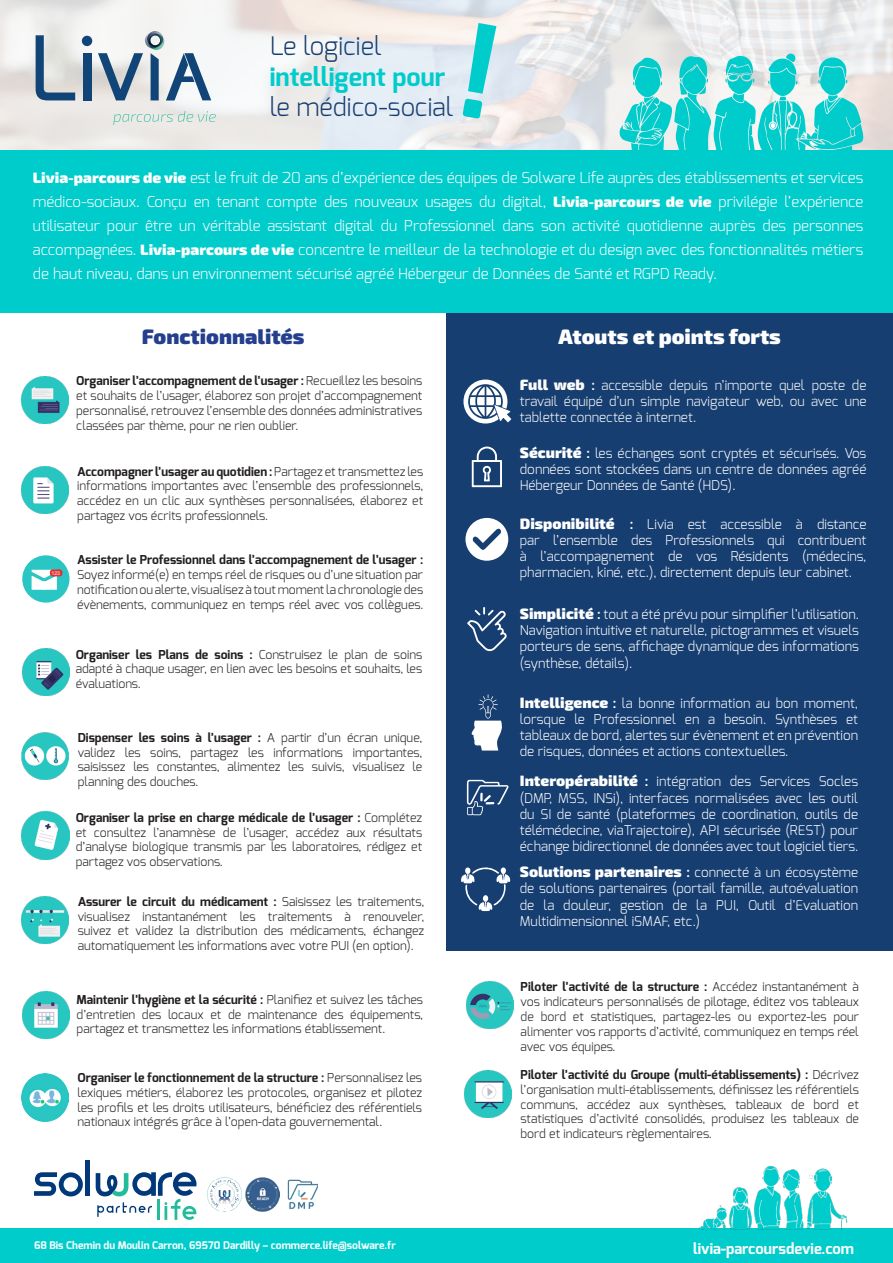
<style>
.page{position:relative;width:893px;height:1263px;background:#fff}
.page>*{position:absolute;margin:0;border:0;box-sizing:border-box;transform-origin:0 0}
.t1{font:300 25.5px "Exo";color:#163e71}
.t2{font:700 25.5px "Exo";color:#0cc}
.t3{font:900 21px "Exo 2";color:#fff}
.t4{font:900 21px "Exo 2";color:#253f8e}
.t5{font:300 15px/24px "Exo";color:#fff;text-align:justify}
.t6{font:700 15px "Exo";color:#fff}
.t7{font:300 13.5px/16.2px "Exo";color:#fff;text-align:justify}
.t8{font:300 13.5px/16.2px "Exo";color:#fbfbfa;text-align:justify}
.t9{font:300 12.3px/14.7px "Exo";color:#231f20;text-align:justify}
.t10{font:700 10.5px "Exo";color:#fff}
.t11{font:5.1px "Arial";color:#fff}
.s1{font-family:"Exo 2";font-weight:900}
.s2{font-family:"Exo 2";font-weight:900;font-size:15px}
.s3{font-weight:700}
</style>
<div class="page">
<div style="left:0;top:150px;width:893px;height:163px;background:#0cc"></div>
<div style="left:0;top:1229px;width:893px;height:34px;background:#0cc"></div>
<img style="left:0;top:0;width:893px;height:150px">
<svg style="left:36px;top:35px;width:39px;height:65px;background:#a7b5c0"></svg>
<div style="left:83px;top:53px;width:8px;height:47px;background:#124577"></div>
<svg style="left:113px;top:111px;width:103px;height:14px"></svg>
<div style="left:82px;top:36px;width:10px;height:10px;background:#124577;border-radius:50%"></div>
<svg style="left:98px;top:31px;width:113px;height:70px"></svg>
<img style="left:697px;top:1166px;width:152px;height:64px">
<hr style="left:86px;top:1160px;width:4px;height:36px;background:#013879">
<svg style="left:34px;top:1172px;width:49px;height:24px"></svg>
<svg style="left:96px;top:1172px;width:101px;height:48px"></svg>
<img style="left:207px;top:1177px;width:34px;height:35px">
<img style="left:246px;top:1177px;width:34px;height:35px">
<img style="left:287px;top:1179px;width:30px;height:30px">
<div style="left:446px;top:313px;width:447px;height:637px;background:#163e71"></div>
<svg style="left:463px;top:380px;width:48px;height:43px"></svg>
<svg style="left:472px;top:446px;width:30px;height:41px"></svg>
<svg style="left:465px;top:518px;width:43px;height:43px"></svg>
<svg style="left:467px;top:607px;width:40px;height:45px"></svg>
<svg style="left:471px;top:694px;width:31px;height:56px"></svg>
<svg style="left:467px;top:780px;width:42px;height:35px"></svg>
<svg style="left:461px;top:867px;width:50px;height:44px"></svg>
<img style="left:21px;top:732px;width:48px;height:47px">
<div style="left:22px;top:555px;width:48px;height:48px;background:#29c6c3;border-radius:50%"></div>
<svg style="left:32px;top:570px;width:25px;height:20px"></svg>
<div style="left:50px;top:569px;width:12px;height:7px;background:#dc3434;border-radius:3px"></div>
<img style="left:21px;top:466px;width:48px;height:48px">
<img style="left:21px;top:376px;width:48px;height:48px">
<img style="left:22px;top:648px;width:48px;height:48px">
<img style="left:22px;top:812px;width:47px;height:47px">
<img style="left:21px;top:896px;width:47px;height:47px">
<img style="left:22px;top:991px;width:48px;height:47px">
<img style="left:21px;top:1074px;width:47px;height:47px">
<img style="left:466px;top:982px;width:48px;height:47px">
<img style="left:465px;top:1070px;width:47px;height:47px">
<svg style="left:619px;top:54px;width:244px;height:96px"></svg>
<svg style="left:462px;top:23px;width:34px;height:96px"></svg>
<p class="t1" style="left:270px;top:30px;width:113px">Le logiciel</p>
<p class="t2" style="left:270px;top:60px;width:177px">intelligent pour</p>
<p class="t1" style="left:270px;top:91px;width:185px">le médico-social</p>
<p class="t5" style="left:33px;top:165px;width:832px"><span class="s1">Livia-parcours de vie</span> est le fruit de 20 ans d’expérience des équipes de Solware Life auprès des établissements et services médico-sociaux. Conçu en tenant compte des nouveaux usages du digital, <span class="s1">Livia-parcours de vie</span> privilégie l’expérience utilisateur pour être un véritable assistant digital du Professionnel dans son activité quotidienne auprès des personnes accompagnées. <span class="s1">Livia-parcours de vie</span> concentre le meilleur de la technologie et du design avec des fonctionnalités métiers de haut niveau, dans un environnement sécurisé agréé Hébergeur de Données de Santé et RGPD Ready.</p>
<p class="t11" style="left:52px;top:569px;width:10px">123</p>
<p class="t4" style="left:142px;top:324px;width:164px">Fonctionnalités</p>
<p class="t3" style="left:559px;top:324px;width:224px">Atouts et points forts</p>
<p class="t8" style="left:520px;top:377px;width:348px"><span class="s2">Full web</span> <span class="s3">:</span> accessible depuis n’importe quel poste de travail équipé d’un simple navigateur web, ou avec une tablette connectée à internet.</p>
<p class="t9" style="left:76px;top:374px;width:348px"><span class="s3">Organiser l’accompagnement de l’usager :</span> Recueillez les besoins et souhaits de l’usager, élaborez son projet d’accompagnement personnalisé, retrouvez l’ensemble des données administratives classées par thème, pour ne rien oublier.</p>
<p class="t9" style="left:77px;top:464px;width:348px"><span class="s3">Accompagner l’usager au quotidien :</span> Partagez et transmettez les informations importantes avec l’ensemble des professionnels, accédez en un clic aux synthèses personnalisées, élaborez et partagez vos écrits professionnels.</p>
<p class="t9" style="left:77px;top:553px;width:348px"><span class="s3">Assister le Professionnel dans l’accompagnement de l’usager :<br></span>Soyez informé(e) en temps réel de risques ou d’une situation par notification ou alerte, visualisez à tout moment la chronologie des évènements, communiquez en temps réel avec vos collègues.</p>
<p class="t9" style="left:76px;top:647px;width:348px"><span class="s3">Organiser les Plans de soins :</span> Construisez le plan de soins adapté à chaque usager, en lien avec les besoins et souhaits, les évaluations.</p>
<p class="t7" style="left:520px;top:445px;width:348px"><span class="s2">Sécurité</span> <span class="s3">:</span> les échanges sont cryptés et sécurisés. Vos données sont stockées dans un centre de données agréé Hébergeur Données de Santé (HDS).</p>
<p class="t7" style="left:520px;top:516px;width:348px"><span class="s2">Disponibilité</span> <span class="s3">:</span> Livia est accessible à distance par l’ensemble des Professionnels qui contribuent à l’accompagnement de vos Résidents (médecins, pharmacien, kiné, etc.), directement depuis leur cabinet.</p>
<p class="t7" style="left:520px;top:606px;width:341px"><span class="s2">Simplicité</span> <span class="s3">:</span> tout a été prévu pour simplifier l’utilisation.<br>Navigation intuitive et naturelle, pictogrammes et visuels porteurs de sens, affichage dynamique des informations (synthèse, détails).</p>
<p class="t7" style="left:520px;top:695px;width:340px"><span class="s2">Intelligence</span> <span class="s3">:</span> la bonne information au bon moment, lorsque le Professionnel en a besoin. Synthèses et tableaux de bord, alertes sur évènement et en prévention de risques, données et actions contextuelles.</p>
<p class="t7" style="left:520px;top:773px;width:340px"><span class="s2">Interopérabilité</span> <span class="s3">:</span> intégration des Services Socles (DMP, MSS, INSi), interfaces normalisées avec les outil du SI de santé (plateformes de coordination, outils de télémédecine, viaTrajectoire), API sécurisée (REST) pour échange bidirectionnel de données avec tout logiciel tiers.</p>
<p class="t7" style="left:520px;top:864px;width:340px"><span class="s2">Solutions partenaires</span> <span class="s3">:</span> connecté à un écosystème de solutions partenaires (portail famille, autoévaluation de la douleur, gestion de la PUI, Outil d’Evaluation Multidimensionnel iSMAF, etc.)</p>
<p class="t9" style="left:78px;top:730px;width:346px"><span class="s3">Dispenser les soins à l’usager :</span> A partir d’un écran unique, validez les soins, partagez les informations importantes, saisissez les constantes, alimentez les suivis, visualisez le planning des douches.</p>
<p class="t9" style="left:76px;top:810px;width:348px"><span class="s3">Organiser la prise en charge médicale de l’usager :</span> Complétez et consultez l’anamnèse de l’usager, accédez aux résultats d’analyse biologique transmis par les laboratoires, rédigez et partagez vos observations.</p>
<p class="t9" style="left:78px;top:894px;width:348px"><span class="s3">Assurer le circuit du médicament :</span> Saisissez les traitements, visualisez instantanément les traitements à renouveler, suivez et validez la distribution des médicaments, échangez automatiquement les informations avec votre PUI (en option).</p>
<p class="t9" style="left:77px;top:992px;width:348px"><span class="s3">Maintenir l’hygiène et la sécurité :</span> Planifiez et suivez les tâches d’entretien des locaux et de maintenance des équipements, partagez et transmettez les informations établissement.</p>
<p class="t9" style="left:78px;top:1070px;width:346px"><span class="s3">Organiser le fonctionnement de la structure :</span> Personnalisez les lexiques métiers, élaborez les protocoles, organisez et pilotez les profils et les droits utilisateurs, bénéficiez des référentiels nationaux intégrés grâce à l’open-data gouvernemental.</p>
<p class="t9" style="left:521px;top:980px;width:340px"><span class="s3">Piloter l’activité de la structure :</span> Accédez instantanément à vos indicateurs personnalisés de pilotage, éditez vos tableaux de bord et statistiques, partagez-les ou exportez-les pour alimenter vos rapports d’activité, communiquez en temps réel avec vos équipes.</p>
<p class="t9" style="left:521px;top:1067px;width:340px"><span class="s3">Piloter l’activité du Groupe (multi-établissements) :</span> Décrivez l’organisation multi-établissements, définissez les référentiels communs, accédez aux synthèses, tableaux de bord et statistiques d’activité consolidés, produisez les tableaux de bord et indicateurs règlementaires.</p>
<p class="t10" style="left:34px;top:1239px;width:363px">68 Bis Chemin du Moulin Carron, 69570 Dardilly – commerce.life@solware.fr</p>
<p class="t6" style="left:693px;top:1238px;width:162px">livia-parcoursdevie.com</p>
</div>
